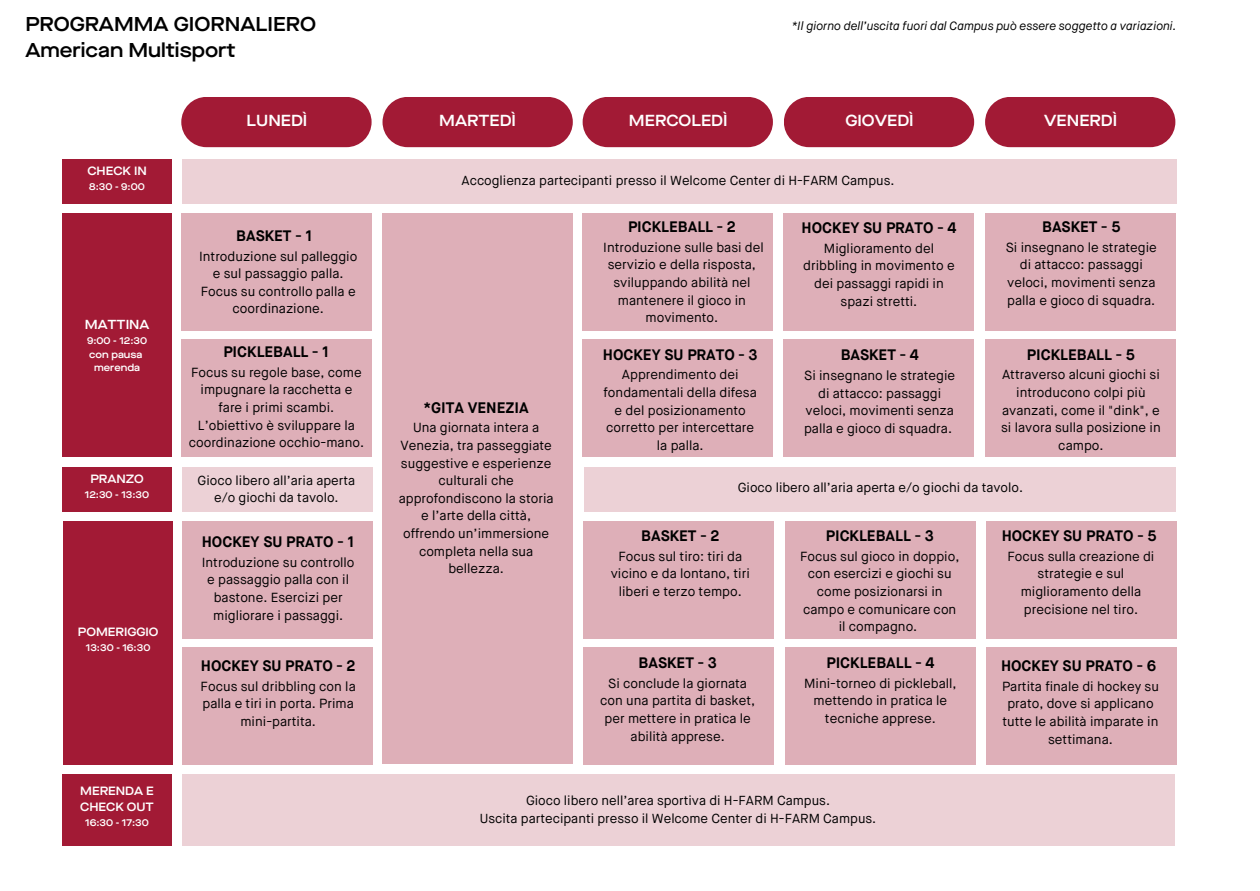
<style>
.page{position:relative;width:1260px;height:891px;background:#fff}
.page>*{position:absolute;margin:0;border:0;box-sizing:border-box;transform-origin:0 0}
.t1{font:600 20px/26.8px "Maison Neue Extended";color:#000}
.t2{font:600 16px "Maison Neue Extended";color:#fff}
.t3{font:700 15.2px "Maison Neue";color:#000}
.t4{font:13.2px/17.6px "Maison Neue";color:#000;text-align:center}
.t5{font:600 13.2px "Maison Neue Extended";color:#fff}
.t6{font:italic 12px "Maison Neue";color:#000}
.t7{font:600 12px/16.8px "Maison Neue Extended";color:#fff}
.t8{font:600 10px "Maison Neue Extended";color:#fff}
</style>
<div class="page">
<div style="left:182px;top:467px;width:191px;height:44px;background:#ecd1d6"></div>
<div style="left:182px;top:774px;width:993px;height:72px;background:#ecd1d6"></div>
<div style="left:182px;top:159px;width:995px;height:45px;background:#ecd1d6"></div>
<div style="left:584px;top:467px;width:591px;height:44px;background:#ecd1d6"></div>
<div style="left:62px;top:467px;width:110px;height:44px;background:#a21a35"></div>
<div style="left:62px;top:774px;width:110px;height:72px;background:#a21a35"></div>
<div style="left:62px;top:159px;width:110px;height:45px;background:#a21a35"></div>
<div style="left:181px;top:214px;width:190px;height:117px;background:#deafb8"></div>
<div style="left:583px;top:214px;width:190px;height:117px;background:#deafb8"></div>
<div style="left:784px;top:214px;width:190px;height:117px;background:#deafb8"></div>
<div style="left:985px;top:214px;width:190px;height:117px;background:#deafb8"></div>
<div style="left:383px;top:214px;width:190px;height:550px;background:#deafb8"></div>
<div style="left:181px;top:340px;width:190px;height:117px;background:#deafb8"></div>
<div style="left:583px;top:340px;width:190px;height:117px;background:#deafb8"></div>
<div style="left:784px;top:340px;width:190px;height:117px;background:#deafb8"></div>
<div style="left:985px;top:340px;width:190px;height:117px;background:#deafb8"></div>
<div style="left:62px;top:214px;width:110px;height:243px;background:#a21a35"></div>
<div style="left:181px;top:97px;width:191px;height:50px;background:#a21a35;border-radius:25px"></div>
<div style="left:583px;top:97px;width:190px;height:50px;background:#a21a35;border-radius:25px"></div>
<div style="left:784px;top:97px;width:190px;height:50px;background:#a21a35;border-radius:25px"></div>
<div style="left:985px;top:97px;width:190px;height:50px;background:#a21a35;border-radius:25px"></div>
<div style="left:182px;top:647px;width:190px;height:118px;background:#deafb8"></div>
<div style="left:584px;top:647px;width:190px;height:118px;background:#deafb8"></div>
<div style="left:785px;top:647px;width:190px;height:118px;background:#deafb8"></div>
<div style="left:986px;top:647px;width:190px;height:118px;background:#deafb8"></div>
<div style="left:383px;top:97px;width:190px;height:50px;background:#a21a35;border-radius:25px"></div>
<div style="left:182px;top:521px;width:190px;height:117px;background:#deafb8"></div>
<div style="left:584px;top:521px;width:190px;height:117px;background:#deafb8"></div>
<div style="left:785px;top:521px;width:190px;height:117px;background:#deafb8"></div>
<div style="left:986px;top:521px;width:190px;height:117px;background:#deafb8"></div>
<div style="left:64px;top:521px;width:109px;height:244px;background:#a21a35"></div>
<h4 class="t1" style="left:25px;top:12px;width:292px">PROGRAMMA GIORNALIERO<br>American Multisport</h4>
<h4 class="t6" style="left:792px;top:21px;width:386px">*Il giorno dell’uscita fuori dal Campus può essere soggetto a variazioni.</h4>
<h2 class="t7" style="left:87px;top:163px;width:61px">CHECK IN</h2>
<h2 class="t8" style="left:89px;top:182px;width:57px">8:30 - 9:00</h2>
<p class="t5" style="left:85px;top:320px;width:66px">MATTINA</p>
<p class="t8" style="left:87px;top:337px;width:62px">9:00 - 12:30</p>
<p class="t8" style="left:89px;top:350px;width:55px">con pausa</p>
<h5 class="t8" style="left:94px;top:364px;width:48px">merenda</h5>
<h5 class="t7" style="left:90px;top:471px;width:55px">PRANZO</h5>
<h5 class="t8" style="left:85px;top:490px;width:66px">12:30 - 13:30</h5>
<h4 class="t7" style="left:78px;top:625px;width:82px">POMERIGGIO</h4>
<h4 class="t8" style="left:86px;top:644px;width:66px">13:30 - 16:30</h4>
<h3 class="t7" style="left:80px;top:783px;width:75px">MERENDA E<br>CHECK OUT</h3>
<h3 class="t8" style="left:85px;top:819px;width:65px">16:30 - 17:30</h3>
<h1 class="t2" style="left:246px;top:114px;width:63px">LUNEDÌ</h1>
<h4 class="t2" style="left:629px;top:114px;width:100px">MERCOLEDÌ</h4>
<h5 class="t2" style="left:845px;top:114px;width:70px">GIOVEDÌ</h5>
<p class="t2" style="left:1044px;top:114px;width:75px">VENERDÌ</p>
<h4 class="t2" style="left:439px;top:114px;width:78px">MARTEDÌ</h4>
<h2 class="t4" style="left:462px;top:172px;width:435px">Accoglienza partecipanti presso il Welcome Center di H-FARM Campus.</h2>
<h4 class="t3" style="left:628px;top:220px;width:109px">PICKLEBALL - 2</h4>
<h4 class="t4" style="left:603px;top:239px;width:162px">Introduzione sulle basi del servizio e della risposta, sviluppando abilità nel mantenere il gioco in movimento.</h4>
<h4 class="t3" style="left:603px;top:348px;width:156px">HOCKEY SU PRATO - 3</h4>
<h4 class="t4" style="left:604px;top:367px;width:155px">Apprendimento dei fondamentali della difesa e del posizionamento corretto per intercettare la palla.</h4>
<h4 class="t3" style="left:1042px;top:220px;width:80px">BASKET - 5</h4>
<h4 class="t4" style="left:1006px;top:239px;width:153px">Si insegnano le strategie di attacco: passaggi veloci, movimenti senza palla e gioco di squadra.</h4>
<h4 class="t3" style="left:802px;top:221px;width:156px">HOCKEY SU PRATO - 4</h4>
<h4 class="t4" style="left:803px;top:240px;width:153px">Miglioramento del dribbling in movimento e dei passaggi rapidi in spazi stretti.</h4>
<p class="t3" style="left:236px;top:229px;width:78px">BASKET - 1</p>
<p class="t4" style="left:199px;top:248px;width:160px">Introduzione sul palleggio e sul passaggio palla.<br>Focus su controllo palla e coordinazione.</p>
<h4 class="t3" style="left:223px;top:345px;width:108px">PICKLEBALL - 1</h4>
<h4 class="t4" style="left:189px;top:364px;width:177px">Focus su regole base, come impugnare la racchetta e fare i primi scambi.<br>L’obiettivo è sviluppare la coordinazione occhio-mano.</h4>
<h4 class="t3" style="left:1027px;top:348px;width:110px">PICKLEBALL - 5</h4>
<h4 class="t4" style="left:1001px;top:367px;width:161px">Attraverso alcuni giochi si introducono colpi più avanzati, come il "dink", e si lavora sulla posizione in campo.</h4>
<h4 class="t3" style="left:841px;top:349px;width:80px">BASKET - 4</h4>
<h4 class="t4" style="left:804px;top:368px;width:153px">Si insegnano le strategie di attacco: passaggi veloci, movimenti senza palla e gioco di squadra.</h4>
<h4 class="t3" style="left:424px;top:401px;width:107px">*GITA VENEZIA</h4>
<h4 class="t4" style="left:399px;top:420px;width:156px">Una giornata intera a<br>Venezia, tra passeggiate suggestive e esperienze culturali che approfondiscono la storia e l’arte della città, offrendo un’immersione completa nella sua bellezza.</h4>
<h2 class="t4" style="left:198px;top:472px;width:159px">Gioco libero all’aria aperta e/o giochi da tavolo.</h2>
<h2 class="t4" style="left:738px;top:479px;width:287px">Gioco libero all’aria aperta e/o giochi da tavolo.</h2>
<h4 class="t3" style="left:641px;top:529px;width:80px">BASKET - 2</h4>
<h4 class="t4" style="left:611px;top:548px;width:141px">Focus sul tiro: tiri da vicino e da lontano, tiri liberi e terzo tempo.</h4>
<h4 class="t3" style="left:826px;top:529px;width:109px">PICKLEBALL - 3</h4>
<h4 class="t4" style="left:800px;top:548px;width:161px">Focus sul gioco in doppio, con esercizi e giochi su come posizionarsi in campo e comunicare con il compagno.</h4>
<h4 class="t3" style="left:826px;top:656px;width:109px">PICKLEBALL - 4</h4>
<h4 class="t4" style="left:804px;top:675px;width:154px">Mini-torneo di pickleball, mettendo in pratica le tecniche apprese.</h4>
<h4 class="t3" style="left:1002px;top:529px;width:156px">HOCKEY SU PRATO - 5</h4>
<h4 class="t4" style="left:1008px;top:548px;width:148px">Focus sulla creazione di strategie e sul miglioramento della precisione nel tiro.</h4>
<h4 class="t3" style="left:202px;top:535px;width:154px">HOCKEY SU PRATO - 1</h4>
<h4 class="t4" style="left:202px;top:554px;width:154px">Introduzione su controllo e passaggio palla con il bastone. Esercizi per migliorare i passaggi.</h4>
<h4 class="t3" style="left:201px;top:659px;width:156px">HOCKEY SU PRATO - 2</h4>
<h4 class="t4" style="left:201px;top:678px;width:157px">Focus sul dribbling con la palla e tiri in porta. Prima mini-partita.</h4>
<h4 class="t3" style="left:639px;top:656px;width:80px">BASKET - 3</h4>
<h4 class="t4" style="left:600px;top:675px;width:156px">Si conclude la giornata con una partita di basket, per mettere in pratica le abilità apprese.</h4>
<h4 class="t3" style="left:1001px;top:659px;width:157px">HOCKEY SU PRATO - 6</h4>
<h4 class="t4" style="left:1002px;top:678px;width:158px">Partita finale di hockey su prato, dove si applicano tutte le abilità imparate in settimana.</h4>
<h2 class="t4" style="left:480px;top:793px;width:398px">Gioco libero nell’area sportiva di H-FARM Campus.<br>Uscita partecipanti presso il Welcome Center di H-FARM Campus.</h2>
</div>
